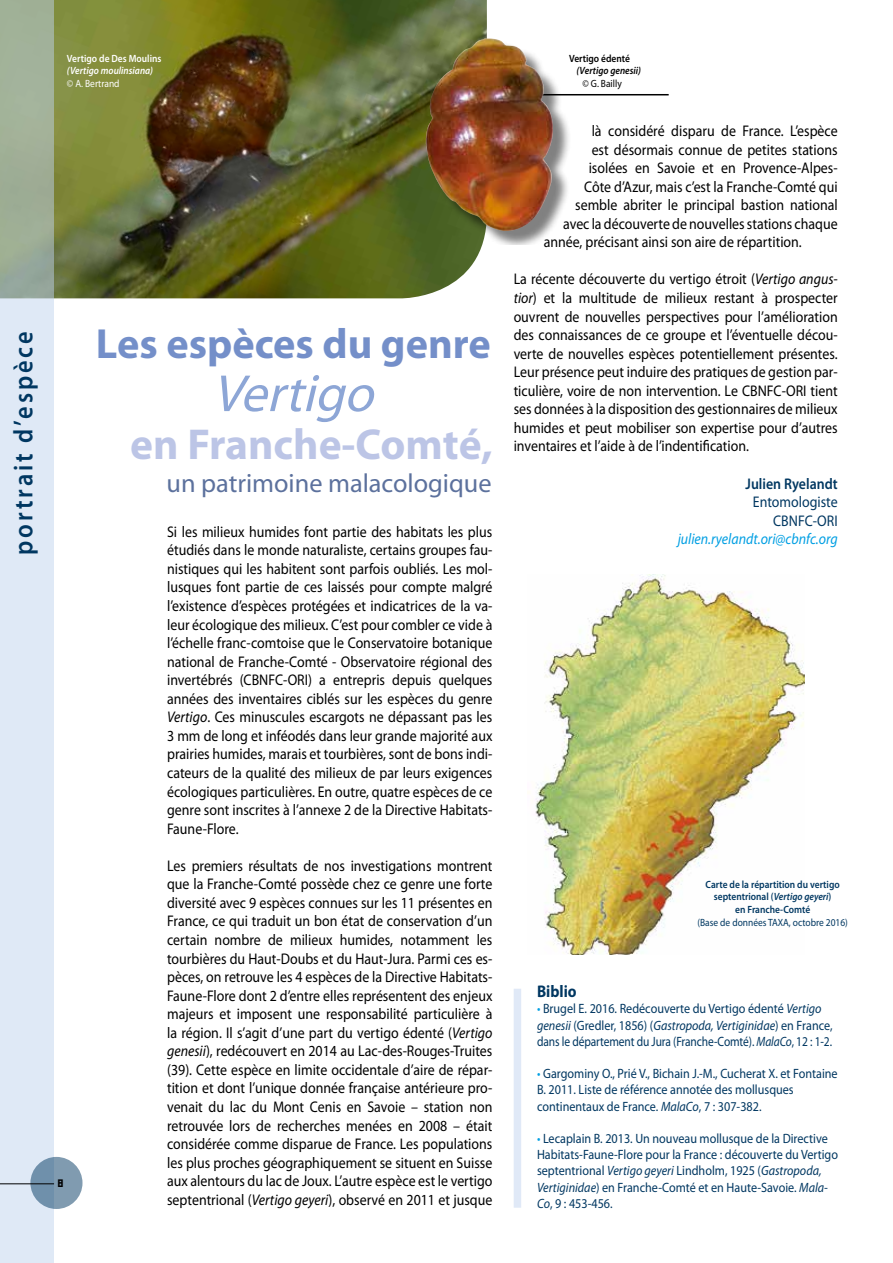
<style>
.page{position:relative;width:893px;height:1263px;background:#fff}
.page>*{position:absolute;margin:0;border:0;box-sizing:border-box;transform-origin:0 0}
.t1{font:italic 52.65px "Myriad";color:#8da6d6}
.t2{font:700 43.5px "Myriad";color:#bcc5e6}
.t3{font:700 42.3px "Myriad";color:#748fc9}
.t4{font:600 27px "Myriad Pro";letter-spacing:.12em;color:#003761;scale:.9 1}
.t5{font:26.25px "Myriad";color:#5c719d}
.t6{font:18px "Minimum A Noir";color:#000}
.t7{font:700 16.95px "Myriad Pro";color:#003761;scale:.9 1}
.t8{font:15.45px/18.6px "Myriad Pro";color:#000;text-align:justify;scale:.9 1}
.t9{font:italic 15.45px "Myriad Pro";color:#009fe3;scale:.9 1}
.t10{font:15.45px/18.6px "Myriad Pro";color:#003761;text-align:right;scale:.9 1}
.t11{font:600 15.45px "Myriad Pro";color:#003761;scale:.9 1}
.t12{font:13.5px/16.2px "Myriad Pro";color:#003761;scale:.9 1}
.t13{font:600 10.5px/12.6px "Myriad Pro";color:#003761;text-align:center;scale:.9 1}
.t14{font:10.5px "Myriad Pro";color:#003761;scale:.9 1}
.t15{font:italic 600 10.5px "Myriad Pro";color:#fff;scale:.9 1}
.t16{font:600 10.5px "Myriad Pro";color:#fff;scale:.9 1}
.t17{font:italic 600 10.5px "Myriad Pro";color:#000;scale:.9 1}
.t18{font:600 10.5px "Myriad Pro";color:#000;scale:.9 1}
.t19{font:10.5px "Myriad Pro";color:#fff;scale:.9 1}
.t20{font:10.5px "Myriad Pro";color:#000;scale:.9 1}
.s1{font-style:italic}
.s2{color:#009fe3}
</style>
<div class="page">
<img style="left:54px;top:0;width:433px;height:298px">
<svg style="left:0;top:0;width:54px;height:1263px;background:#cfdadf"></svg>
<div style="left:30px;top:1157px;width:53px;height:52px;background:linear-gradient(to right,#6d8fab,#88a1b3);border-radius:50%"></div>
<hr style="left:0;top:1183px;width:54px;height:1px;background:#000">
<div style="left:514px;top:989px;width:7px;height:219px;background:#e0e9f7"></div>
<hr style="left:543px;top:94px;width:126px;height:1px;background:#000">
<div style="left:428px;top:41px;width:144px;height:203px;background:#000;opacity:.5"></div>
<img style="left:425px;top:38px;width:131px;height:194px">
<img style="left:535px;top:574px;width:270px;height:381px">
<p class="t16" style="left:67px;top:52px;width:107px">Vertigo de Des Moulins</p>
<p class="t15" style="left:67px;top:64px;width:97px">(Vertigo moulinsiana)</p>
<p class="t19" style="left:67px;top:77px;width:60px">© A. Bertrand</p>
<h3 class="t4" style="left:6px;top:555px;width:250px;rotate:-90deg">portrait d’espèce</h3>
<p class="t6" style="left:58px;top:1173px;width:9px">8</p>
<h3 class="t3" style="left:96px;top:322px;width:396px">Les espèces du genre</h3>
<h1 class="t1" style="left:212px;top:367px;width:175px">Vertigo</h1>
<h2 class="t2" style="left:130px;top:422px;width:364px">en Franche-Comté,</h2>
<h3 class="t5" style="left:167px;top:470px;width:327px">un patrimoine malacologique</h3>
<p class="t8" style="left:167px;top:522px;width:363px">Si les milieux humides font partie des habitats les plus étudiés dans le monde naturaliste, certains groupes fau&shy;nistiques qui les habitent sont parfois oubliés. Les mol&shy;lusques font partie de ces laissés pour compte malgré l’existence d’espèces protégées et indicatrices de la va&shy;leur écologique des milieux. C’est pour combler ce vide à l’échelle franc-comtoise que le Conservatoire botanique national de Franche-Comté - Observatoire régional des invertébrés (CBNFC-ORI) a entrepris depuis quelques années des inventaires ciblés sur les espèces du genre <span class="s1">Vertigo</span>. Ces minuscules escargots ne dépassant pas les 3 mm de long et inféodés dans leur grande majorité aux prairies humides, marais et tourbières, sont de bons indi&shy;cateurs de la qualité des milieux de par leurs exigences écologiques particulières. En outre, quatre espèces de ce genre sont inscrites à l’annexe 2 de la Directive Habitats-Faune-Flore.</p>
<p class="t8" style="left:167px;top:856px;width:363px">Les premiers résultats de nos investigations montrent que la Franche-Comté possède chez ce genre une forte diversité avec 9 espèces connues sur les 11 présentes en France, ce qui traduit un bon état de conservation d’un certain nombre de milieux humides, notamment les tourbières du Haut-Doubs et du Haut-Jura. Parmi ces es&shy;pèces, on retrouve les 4 espèces de la Directive Habitats-Faune-Flore dont 2 d’entre elles représentent des enjeux majeurs et imposent une responsabilité particulière à la région. Il s’agit d’une part du vertigo édenté (<span class="s1">Vertigo genesii</span>), redécouvert en 2014 au Lac-des-Rouges-Truites (39). Cette espèce en limite occidentale d’aire de répar&shy;tition et dont l’unique donnée française antérieure pro&shy;venait du lac du Mont Cenis en Savoie – station non retrouvée lors de recherches menées en 2008 – était considérée comme disparue de France. Les populations les plus proches géographiquement se situent en Suisse aux alentours du lac de Joux. L’autre espèce est le vertigo septentrional (<span class="s1">Vertigo geyeri</span>), observé en 2011 et jusque</p>
<p class="t18" style="left:569px;top:52px;width:69px">Vertigo édenté</p>
<p class="t17" style="left:576px;top:64px;width:73px">(Vertigo genesii)</p>
<p class="t20" style="left:582px;top:77px;width:45px">© G. Bailly</p>
<p class="t8" style="left:592px;top:121px;width:275px">là considéré disparu de France. L’espèce</p>
<p class="t8" style="left:592px;top:140px;width:275px">est désormais connue de petites stations</p>
<p class="t8" style="left:589px;top:158px;width:278px">isolées en Savoie et en Provence-Alpes-</p>
<p class="t8" style="left:584px;top:177px;width:283px">Côte d’Azur, mais c’est la Franche-Comté qui</p>
<p class="t8" style="left:575px;top:195px;width:293px">semble abriter le principal bastion national</p>
<p class="t8" style="left:563px;top:214px;width:307px">avec la découverte de nouvelles stations chaque</p>
<p class="t8" style="left:544px;top:233px;width:288px">année, précisant ainsi son aire de répartition.</p>
<p class="t8" style="left:514px;top:270px;width:362px">La récente découverte du vertigo étroit (<span class="s1">Vertigo angus&shy;tior</span>) et la multitude de milieux restant à prospecter ouvrent de nouvelles perspectives pour l’amélioration des connaissances de ce groupe et l’éventuelle décou&shy;verte de nouvelles espèces potentiellement présentes.<br>Leur présence peut induire des pratiques de gestion par&shy;ticulière, voire de non intervention. Le CBNFC-ORI tient ses données à la disposition des gestionnaires de milieux humides et peut mobiliser son expertise pour d’autres inventaires et l’aide à de l’indentification.</p>
<p class="t11" style="left:746px;top:473px;width:104px">Julien Ryelandt</p>
<p class="t10" style="left:753px;top:492px;width:96px">Entomologiste<br>CBNFC-ORI</p>
<p class="t9" style="left:678px;top:529px;width:179px">julien.ryelandt.ori@cbnfc.org</p>
<p class="t13" style="left:706px;top:878px;width:151px">Carte de la répartition du vertigo septentrional (<span class="s1">Vertigo geyeri</span>)<br>en Franche-Comté</p>
<p class="t14" style="left:697px;top:915px;width:169px">(Base de données TAXA, octobre 2016)</p>
<p class="t7" style="left:537px;top:980px;width:45px">Biblio</p>
<p class="t12" style="left:537px;top:1000px;width:330px"><span class="s2">•</span> Brugel E. 2016. Redécouverte du Vertigo édenté <span class="s1">Vertigo genesii</span> (Gredler, 1856) (<span class="s1">Gastropoda, Vertiginidae</span>) en France, dans le département du Jura (Franche-Comté). <span class="s1">MalaCo</span>, 12 : 1-2.</p>
<p class="t12" style="left:537px;top:1065px;width:336px"><span class="s2">•</span> Gargominy O., Prié V., Bichain J.-M., Cucherat X. et Fontaine<br>B. 2011. Liste de référence annotée des mollusques continentaux de France. <span class="s1">MalaCo</span>, 7 : 307-382.</p>
<p class="t12" style="left:537px;top:1130px;width:336px"><span class="s2">•</span> Lecaplain B. 2013. Un nouveau mollusque de la Directive Habitats-Faune-Flore pour la France : découverte du Vertigo septentrional <span class="s1">Vertigo geyeri</span> Lindholm, 1925 (<span class="s1">Gastropoda, Vertiginidae</span>) en Franche-Comté et en Haute-Savoie. <span class="s1">Mala-Co</span>, 9 : 453-456.</p>
</div>
